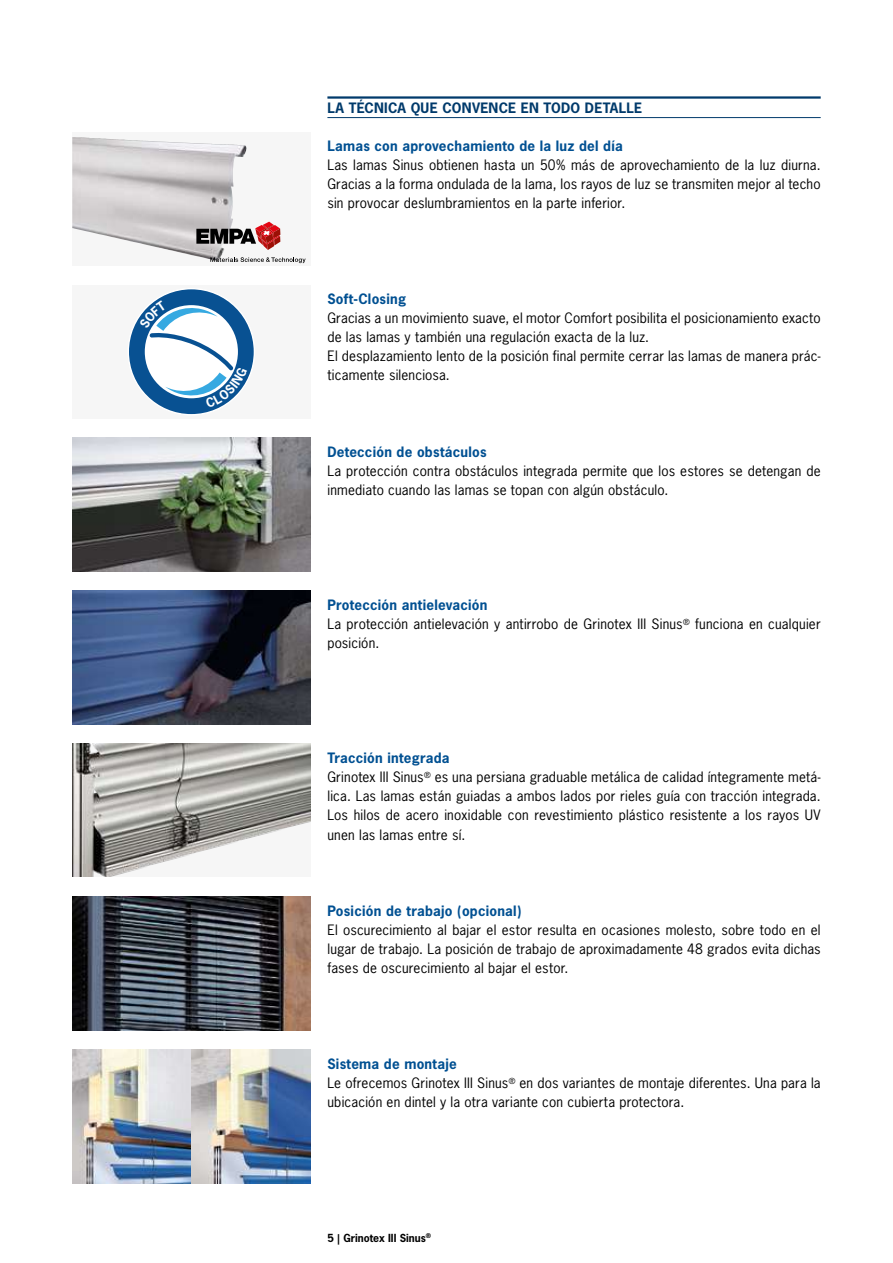
<style>
.page{position:relative;width:893px;height:1263px;background:#fff}
.page>*{position:absolute;margin:0;border:0;box-sizing:border-box;transform-origin:0 0}
.t1{font:13.5px/19.2px "News Gothic";letter-spacing:.015em;color:#000}
.t2{font:700 13.5px "News Gothic";letter-spacing:.02em;color:#005092}
.t3{font:700 13.5px "News Gothic";letter-spacing:.015em;color:#003a6b}
.t4{font:700 10.5px "News Gothic";color:#000}
.s1{font-weight:700;color:#005092}
</style>
<div class="page">
<img style="left:72px;top:744px;width:238px;height:133px">
<img style="left:72px;top:438px;width:238px;height:134px">
<img style="left:72px;top:897px;width:238px;height:134px">
<div style="left:72px;top:132px;width:238px;height:134px;background:#f6f6f6"></div>
<img style="left:72px;top:137px;width:175px;height:123px">
<svg style="left:196px;top:222px;width:84px;height:28px"></svg>
<svg style="left:210px;top:257px;width:96px;height:6px"></svg>
<div style="left:72px;top:285px;width:238px;height:134px;background:#f6f6f6"></div>
<img style="left:72px;top:1050px;width:119px;height:134px">
<img style="left:191px;top:1050px;width:119px;height:134px">
<img style="left:72px;top:591px;width:238px;height:134px">
<hr style="left:327px;top:96px;width:494px;height:3px;background:#003a6b">
<hr style="left:327px;top:117px;width:494px;height:1px;background:#003a6b">
<svg style="left:129px;top:289px;width:125px;height:125px"></svg>
<p class="t3" style="left:327px;top:99px;width:316px">LA TÉCNICA QUE CONVENCE EN TODO DETALLE</p>
<p class="t2" style="left:327px;top:137px;width:297px">Lamas con aprovechamiento de la luz del día</p>
<p class="t1" style="left:327px;top:155px;width:495px;text-align:justify">Las lamas Sinus obtienen hasta un 50% más de aprovechamiento de la luz diurna.<br>Gracias a la forma ondulada de la lama, los rayos de luz se transmiten mejor al techo sin provocar deslumbramientos en la parte inferior.</p>
<p class="t2" style="left:327px;top:290px;width:80px">Soft-Closing</p>
<p class="t1" style="left:327px;top:308px;width:495px">Gracias a un movimiento suave, el motor Comfort posibilita el posicionamiento exacto de las lamas y también una regulación exacta de la luz.<br>El desplazamiento lento de la posición final permite cerrar las lamas de manera prác&shy;ticamente silenciosa.</p>
<p class="t2" style="left:327px;top:443px;width:161px">Detección de obstáculos</p>
<p class="t1" style="left:327px;top:461px;width:495px">La protección contra obstáculos integrada permite que los estores se detengan de inmediato cuando las lamas se topan con algún obstáculo.</p>
<p class="t1" style="left:327px;top:595px;width:495px"><span class="s1">Protección antielevación<br></span>La protección antielevación y antirrobo de Grinotex III -Sinus<sup>®</sup> funciona en cualquier posición.</p>
<p class="t1" style="left:327px;top:748px;width:495px"><span class="s1">Tracción integrada<br></span>Grinotex III -Sinus<sup>®</sup> es una persiana graduable metálica de calidad íntegramente metá&shy;lica. Las lamas están guiadas a ambos lados por rieles guía con tracción integrada.<br>Los hilos de acero inoxidable con revestimiento plástico resistente a los rayos UV unen las lamas entre sí.</p>
<p class="t2" style="left:327px;top:902px;width:196px">Posición de trabajo (opcional)</p>
<p class="t1" style="left:327px;top:920px;width:495px;text-align:justify">El oscurecimiento al bajar el estor resulta en ocasiones molesto, sobre todo en el lugar de trabajo. La posición de trabajo de aproximadamente 48 grados evita dichas fases de oscurecimiento al bajar el estor.</p>
<p class="t1" style="left:327px;top:1054px;width:495px"><span class="s1">Sistema de montaje<br></span>Le ofrecemos Grinotex III -Sinus<sup>®</sup> en dos variantes de montaje diferentes. Una para la ubicación en dintel y la otra variante con cubierta protectora.</p>
<p class="t4" style="left:327px;top:1231px;width:105px">5 | Grinotex III -Sinus<sup>®</sup></p>
</div>
